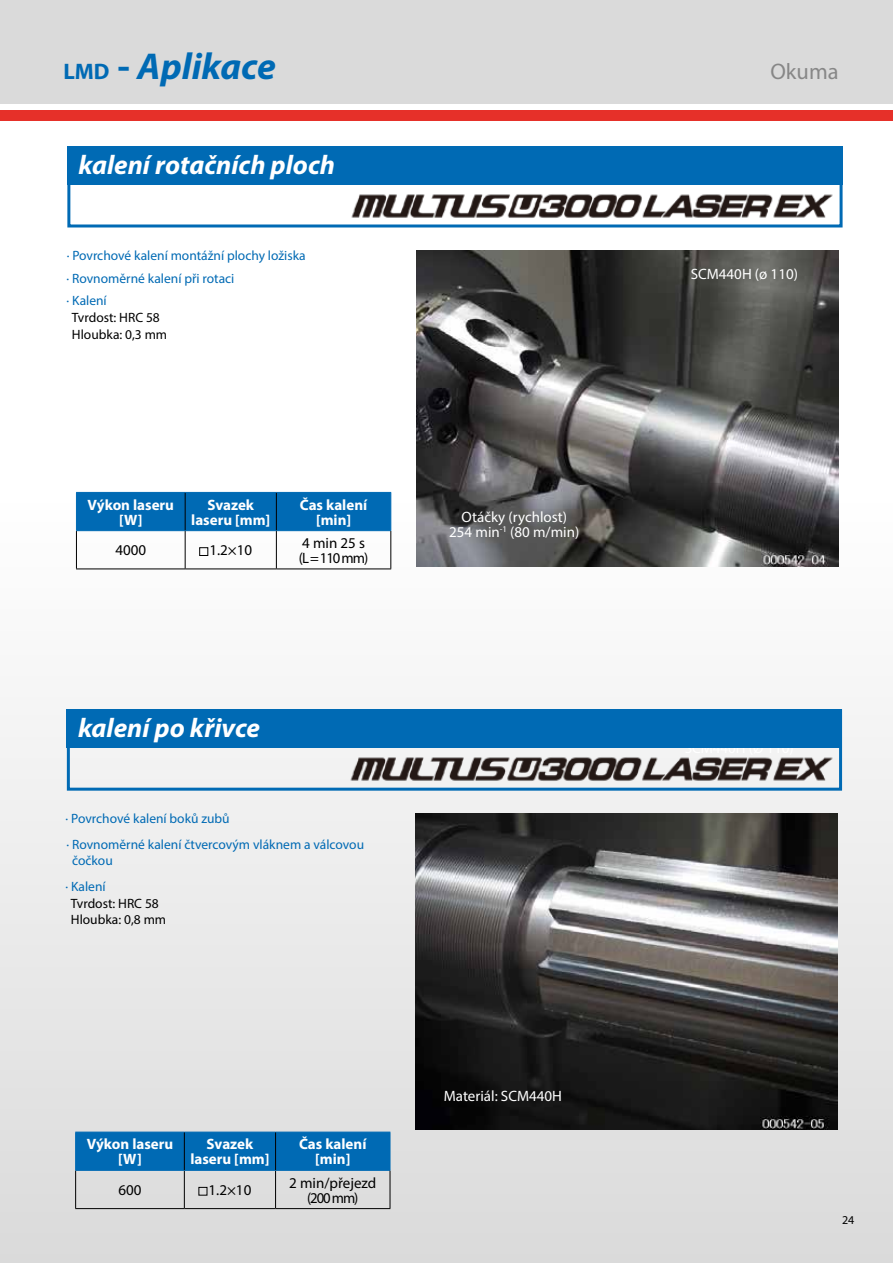
<style>
.page{position:relative;width:893px;height:1263px;background:#fff}
.page>*{position:absolute;margin:0;border:0;box-sizing:border-box;transform-origin:0 0}
.t1{font:italic 700 37.5px "Myriad Pro";color:#006ab4}
.t2{font:italic 700 27px "Myriad Pro";color:#fff}
.t3{font:22.5px "Myriad Pro";color:#878787}
.t4{font:700 15px/15px "Myriad Pro";color:#fff;text-align:center}
.t5{font:15px/15px "Myriad Pro";color:#fff;text-align:center}
.t6{font:15px/15px "Myriad Pro";color:#000;text-align:center}
.t7{font:15px/15px "Myriad Pro";letter-spacing:-.035em;color:#000}
.t8{font:13.5px/22.5px "Myriad Pro";color:#006ab4}
.t9{font:13.5px/16.5px "Myriad Pro";color:#000}
.t10{font:12px "Myriad Pro";color:#000}
.s1{font-style:normal;font-size:22.5px}
.s2{font-style:normal;font-size:39px}
</style>
<div class="page">
<div style="left:0;top:503px;width:893px;height:760px;background:linear-gradient(to bottom,#fcfdfe,#dadada)"></div>
<div style="left:0;top:0;width:893px;height:104px;background:#dadada"></div>
<div style="left:0;top:110px;width:893px;height:11px;background:#e63029"></div>
<img style="left:415px;top:813px;width:423px;height:317px">
<div style="left:77px;top:493px;width:313px;height:37px;background:#006ab4"></div>
<hr style="left:76px;top:492px;width:109px;height:1px;background:#006ab4">
<hr style="left:76px;top:493px;width:1px;height:37px;background:#006ab4">
<hr style="left:185px;top:492px;width:91px;height:1px;background:#006ab4">
<hr style="left:276px;top:492px;width:115px;height:1px;background:#006ab4">
<hr style="left:390px;top:493px;width:1px;height:37px;background:#006ab4">
<hr style="left:76px;top:530px;width:109px;height:1px;background:#006ab4">
<hr style="left:185px;top:530px;width:91px;height:1px;background:#006ab4">
<hr style="left:276px;top:530px;width:115px;height:1px;background:#006ab4">
<hr style="left:185px;top:493px;width:1px;height:37px;background:#000">
<hr style="left:276px;top:493px;width:1px;height:37px;background:#000">
<hr style="left:76px;top:531px;width:1px;height:37px;background:#000">
<hr style="left:185px;top:531px;width:1px;height:37px;background:#000">
<hr style="left:276px;top:531px;width:1px;height:37px;background:#000">
<hr style="left:390px;top:531px;width:1px;height:37px;background:#000">
<hr style="left:76px;top:568px;width:109px;height:1px;background:#000">
<hr style="left:185px;top:568px;width:91px;height:1px;background:#000">
<hr style="left:276px;top:568px;width:115px;height:1px;background:#000">
<div style="left:199px;top:547px;width:9px;height:9px;border:1px solid #000"></div>
<img style="left:416px;top:250px;width:423px;height:317px">
<div style="left:67px;top:146px;width:776px;height:39px;background:#006ab4"></div>
<img style="left:341px;top:185px;width:502px;height:43px">
<div style="left:67px;top:709px;width:775px;height:39px;background:#006ab4"></div>
<img style="left:340px;top:741px;width:510px;height:54px">
<div style="left:76px;top:1133px;width:314px;height:37px;background:#006ab4"></div>
<hr style="left:75px;top:1132px;width:109px;height:1px;background:#006ab4">
<hr style="left:75px;top:1132px;width:1px;height:38px;background:#006ab4">
<hr style="left:184px;top:1132px;width:92px;height:1px;background:#006ab4">
<hr style="left:276px;top:1132px;width:114px;height:1px;background:#006ab4">
<hr style="left:390px;top:1132px;width:1px;height:38px;background:#006ab4">
<hr style="left:75px;top:1170px;width:109px;height:1px;background:#006ab4">
<hr style="left:184px;top:1170px;width:92px;height:1px;background:#006ab4">
<hr style="left:276px;top:1170px;width:114px;height:1px;background:#006ab4">
<hr style="left:184px;top:1132px;width:1px;height:38px;background:#000">
<hr style="left:275px;top:1132px;width:1px;height:38px;background:#000">
<hr style="left:75px;top:1171px;width:1px;height:37px;background:#000">
<hr style="left:184px;top:1171px;width:1px;height:37px;background:#000">
<hr style="left:275px;top:1171px;width:1px;height:37px;background:#000">
<hr style="left:390px;top:1171px;width:1px;height:37px;background:#000">
<hr style="left:75px;top:1208px;width:109px;height:1px;background:#000">
<hr style="left:184px;top:1208px;width:92px;height:1px;background:#000">
<hr style="left:276px;top:1208px;width:114px;height:1px;background:#000">
<div style="left:199px;top:1187px;width:8px;height:8px;border:1px solid #000"></div>
<h1 class="t1" style="left:63px;top:42px;width:214px"><span class="s1">LMD</span> <span class="s2">-</span> Aplikace</h1>
<h3 class="t3" style="left:770px;top:58px;width:70px">Okuma</h3>
<h2 class="t2" style="left:79px;top:147px;width:258px">kalení rotačních ploch</h2>
<p class="t8" style="left:67px;top:244px;width:241px">∙ Povrchové kalení montážní plochy ložiska</p>
<p class="t8" style="left:67px;top:267px;width:169px">∙ Rovnoměrné kalení při rotaci ∙ Kalení</p>
<p class="t9" style="left:72px;top:309px;width:97px">Tvrdost: HRC 58<br>Hloubka: 0,3 mm</p>
<p class="t4" style="left:88px;top:497px;width:88px">Výkon laseru [W]</p>
<p class="t4" style="left:191px;top:497px;width:81px">Svazek laseru [mm]</p>
<p class="t4" style="left:300px;top:497px;width:69px">Čas kalení [min]</p>
<p class="t6" style="left:115px;top:543px;width:32px">4000</p>
<p class="t6" style="left:209px;top:543px;width:44px">1.2×10</p>
<p class="t7" style="left:299px;top:535px;width:71px">4 min 25 s (L = 110 mm)</p>
<h2 class="t2" style="left:78px;top:710px;width:184px">kalení po křivce</h2>
<p class="t8" style="left:66px;top:807px;width:166px">∙ Povrchové kalení boků zubů</p>
<p class="t8" style="left:72px;top:836px;width:293px;line-height:16.5px;text-indent:-6px">∙ Rovnoměrné kalení čtvercovým vláknem a válcovou čočkou</p>
<p class="t8" style="left:65px;top:875px;width:42px">∙ Kalení</p>
<p class="t9" style="left:71px;top:895px;width:97px">Tvrdost: HRC 58<br>Hloubka: 0,8 mm</p>
<p class="t4" style="left:87px;top:1136px;width:88px">Výkon laseru [W]</p>
<p class="t4" style="left:190px;top:1136px;width:81px">Svazek laseru [mm]</p>
<p class="t4" style="left:299px;top:1136px;width:69px">Čas kalení [min]</p>
<p class="t6" style="left:118px;top:1182px;width:25px">600</p>
<p class="t6" style="left:209px;top:1182px;width:44px">1.2×10</p>
<p class="t6" style="left:289px;top:1175px;width:89px">2 min/přejezd (200 mm)</p>
<p class="t5" style="left:449px;top:509px;width:132px">Otáčky (rychlost)<br>254 min<sup>-1</sup> (80 m/min)</p>
<p class="t5" style="left:444px;top:1088px;width:120px">Materiál: SCM440H</p>
<p class="t5" style="left:691px;top:267px;width:109px">SCM440H (ø 110)</p>
<p class="t10" style="left:842px;top:1213px;width:14px">24</p>
</div>
